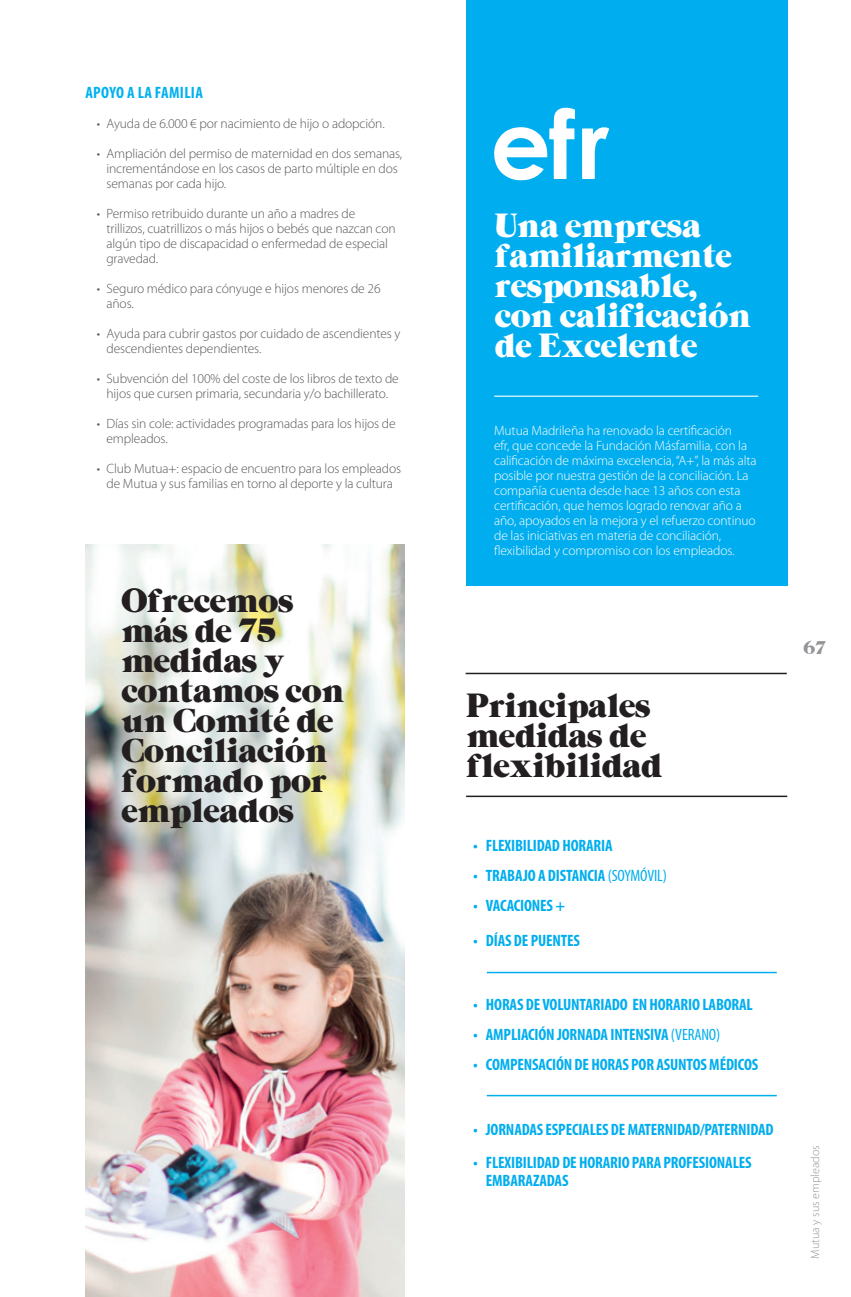
<style>
.page{position:relative;width:851px;height:1297px;background:#fff}
.page>*{position:absolute;margin:0;border:0;box-sizing:border-box;transform-origin:0 0}
.t1{font:30px/30px "Grouch";letter-spacing:-.05em;color:#231f20}
.t2{font:30px/30px "Grouch";letter-spacing:-.05em;color:#fff}
.t3{font:700 condensed 16.5px/18px "Myriad Pro";letter-spacing:-.01em;color:#00aeef}
.t4{font:700 condensed 16.5px "Myriad Pro";letter-spacing:.02em;color:#00b1ef}
.t5{font:16.5px "Grouch";color:#939598}
.t6{font:300 13.5px/15px "Myriad Pro";letter-spacing:-.01em;color:#57585a}
.t7{font:300 13.5px/15px "Myriad Pro";letter-spacing:-.01em;color:#fff}
.t8{font:300 12px "Myriad Pro";color:#939598}
.s1{font-weight:400}
</style>
<div class="page">
<hr style="left:466px;top:796px;width:321px;height:1px;background:#231f20">
<hr style="left:465px;top:673px;width:321px;height:1px;background:#231f20">
<div style="left:466px;top:0;width:321px;height:586px;background:#00aeef"></div>
<img style="left:85px;top:544px;width:319px;height:753px">
<hr style="left:494px;top:396px;width:264px;height:1px;background:#fff">
<hr style="left:487px;top:972px;width:289px;height:1px;background:#00aeef">
<hr style="left:487px;top:1095px;width:289px;height:1px;background:#00aeef">
<svg style="left:494px;top:107px;width:115px;height:74px"></svg>
<p class="t4" style="left:85px;top:82px;width:119px">APOYO A LA FAMILIA</p>
<p class="t6" style="left:97px;top:116px;width:289px">• Ayuda de 6.000 € por nacimiento de hijo o adopción.</p>
<p class="t6" style="left:106px;top:146px;width:297px;text-indent:-10px">• Ampliación del permiso de maternidad en dos semanas, incrementándose en los casos de parto múltiple en dos semanas por cada hijo.</p>
<p class="t6" style="left:106px;top:206px;width:291px;text-indent:-10px">• Permiso retribuido durante un año a madres de trillizos, cuatrillizos o más hijos o bebés que nazcan con algún tipo de discapacidad o enfermedad de especial gravedad.</p>
<p class="t6" style="left:106px;top:281px;width:275px;text-indent:-10px">• Seguro médico para cónyuge e hijos menores de 26 años.</p>
<p class="t6" style="left:106px;top:326px;width:295px;text-indent:-10px">• Ayuda para cubrir gastos por cuidado de ascendientes y descendientes dependientes.</p>
<p class="t6" style="left:97px;top:371px;width:303px;text-align:center">• Subvención del 100% del coste de los libros de texto de hijos que cursen primaria, secundaria y/o bachillerato.</p>
<p class="t6" style="left:106px;top:416px;width:290px;text-indent:-10px">• Días sin cole: actividades programadas para los hijos de empleados.</p>
<p class="t6" style="left:97px;top:461px;width:306px;text-align:center">• Club Mutua+: espacio de encuentro para los empleados de Mutua y sus familias en torno al deporte y la cultura</p>
<h1 class="t1" style="left:121px;top:584px;width:225px">Ofrecemos más de 75 medidas y contamos con un Comité de<br>Conciliación formado por empleados</h1>
<h1 class="t2" style="left:494px;top:209px;width:258px">Una empresa familiarmente responsable, con calificación de Excelente</h1>
<p class="t7" style="left:494px;top:424px;width:264px">Mutua Madrileña ha renovado la certificación<br>efr, que concede la Fundación Másfamilia, con la calificación de máxima excelencia, “A+”, la más alta posible por nuestra gestión de la conciliación. La compañía cuenta desde hace 13 años con esta certificación, que hemos logrado renovar año a año, apoyados en la mejora y el refuerzo continuo de las iniciativas en materia de conciliación, flexibilidad y compromiso con los empleados.</p>
<h1 class="t1" style="left:466px;top:690px;width:198px">Principales medidas de flexibilidad</h1>
<p class="t3" style="left:473px;top:836px;width:141px">• FLEXIBILIDAD HORARIA</p>
<p class="t3" style="left:473px;top:866px;width:195px">• TRABAJO A DISTANCIA <span class="s1">(SOYMÓVIL)</span></p>
<p class="t3" style="left:473px;top:896px;width:93px">• VACACIONES +</p>
<p class="t3" style="left:473px;top:931px;width:108px">• DÍAS DE PUENTES</p>
<p class="t3" style="left:473px;top:995px;width:281px">• HORAS DE VOLUNTARIADO EN HORARIO LABORAL</p>
<p class="t3" style="left:473px;top:1025px;width:248px">• AMPLIACIÓN JORNADA INTENSIVA <span class="s1">(VERANO)</span></p>
<p class="t3" style="left:473px;top:1055px;width:286px">• COMPENSACIÓN DE HORAS POR ASUNTOS MÉDICOS</p>
<p class="t3" style="left:473px;top:1120px;width:302px">• JORNADAS ESPECIALES DE MATERNIDAD/PATERNIDAD</p>
<p class="t3" style="left:486px;top:1153px;width:267px;text-indent:-13px">• FLEXIBILIDAD DE HORARIO PARA PROFESIONALES<br>EMBARAZADAS</p>
<p class="t5" style="left:803px;top:636px;width:25px">67</p>
<p class="t8" style="left:808px;top:1259px;width:115px;rotate:-90deg">Mutua y sus empleados</p>
</div>
